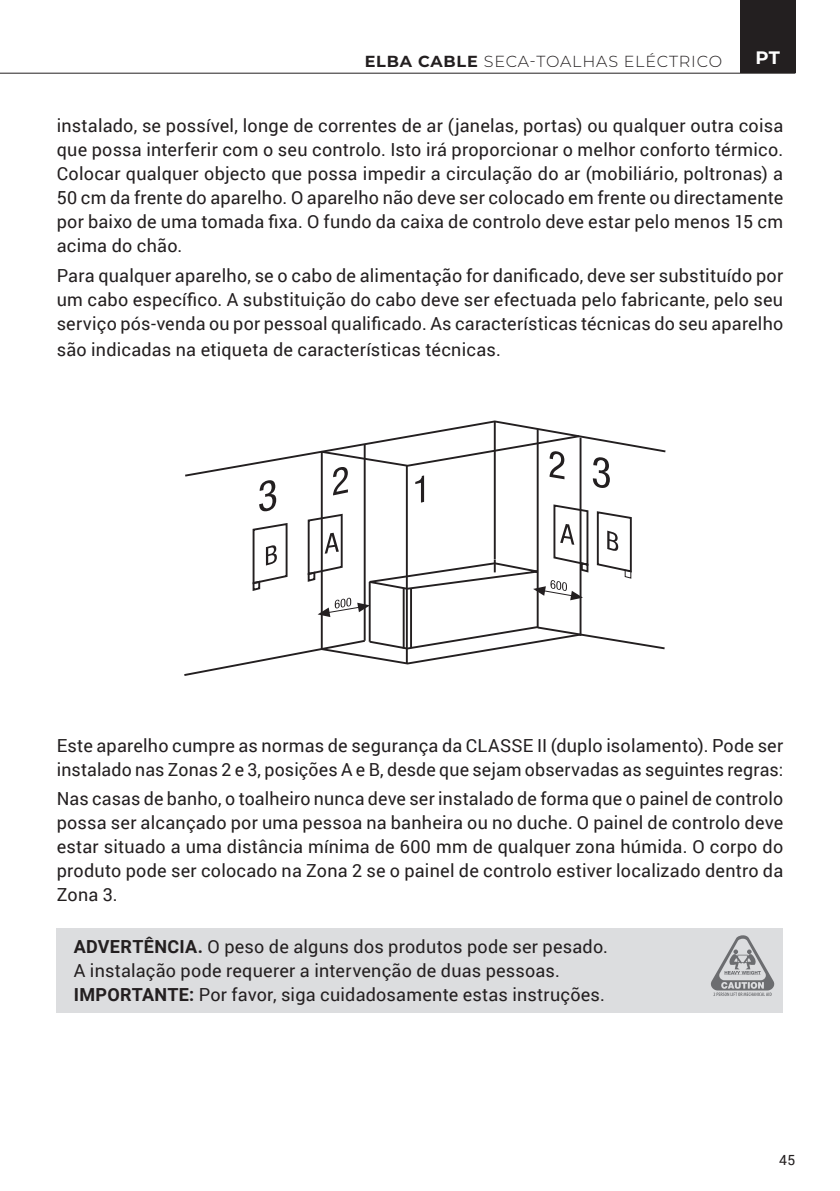
<style>
.page{position:relative;width:840px;height:1191px;background:#fff}
.page>*{position:absolute;margin:0;border:0;box-sizing:border-box;transform-origin:0 0}
.Body{font:18px/24px "Roboto";letter-spacing:.01em;color:#231f20;text-align:justify}
.B_Subapartado{font:18px/24px "Roboto";letter-spacing:.01em;color:#231f20}
.t1{font:700 18px "Montserrat";color:#fff}
.t2{font:300 16px "Montserrat";letter-spacing:.05em;color:#231f20}
.t3{font:14px "Roboto";color:#231f20}
.s1{font-weight:700}
</style>
<div class="page">
<hr style="left:0;top:73px;width:795px;height:1px;background:#231f20">
<div style="left:739px;top:0;width:56px;height:73px;background:#231f20"></div>
<div style="left:57px;top:928px;width:725px;height:84px;background:#dcdddf"></div>
<hr style="left:320px;top:452px;width:2px;height:198px;background:#231f20">
<hr style="left:405px;top:466px;width:2px;height:198px;background:#231f20">
<hr style="left:579px;top:437px;width:2px;height:199px;background:#231f20">
<hr style="left:536px;top:429px;width:2px;height:198px;background:#231f20">
<hr style="left:363px;top:445px;width:2px;height:195px;background:#231f20">
<hr style="left:368px;top:582px;width:2px;height:59px;background:#231f20">
<hr style="left:402px;top:589px;width:2px;height:59px;background:#231f20">
<hr style="left:410px;top:588px;width:2px;height:60px;background:#231f20">
<svg style="left:184px;top:625px;width:481px;height:51px"></svg>
<svg style="left:185px;top:420px;width:480px;height:197px"></svg>
<svg style="left:711px;top:935px;width:64px;height:61px"></svg>
<p class="t2" style="left:364px;top:50px;width:359px"><span class="s1">ELBA CABLE</span> SECA-TOALHAS ELÉCTRICO</p>
<p class="t1" style="left:755px;top:45px;width:26px">PT</p>
<p class="Body" style="left:57px;top:113px;width:727px">instalado, se possível, longe de correntes de ar (janelas, portas) ou qualquer outra coisa que possa interferir com o seu controlo. Isto irá proporcionar o melhor conforto térmico.<br>Colocar qualquer objecto que possa impedir a circulação do ar (mobiliário, poltronas) a 50 cm da frente do aparelho. O aparelho não deve ser colocado em frente ou directamente por baixo de uma tomada fixa. O fundo da caixa de controlo deve estar pelo menos 15 cm acima do chão.</p>
<p class="Body" style="left:57px;top:263px;width:727px">Para qualquer aparelho, se o cabo de alimentação for danificado, deve ser substituído por um cabo específico. A substituição do cabo deve ser efectuada pelo fabricante, pelo seu serviço pós-venda ou por pessoal qualificado. As características técnicas do seu aparelho</p>
<p class="Body" style="left:57px;top:337px;width:445px">são indicadas na etiqueta de características técnicas.</p>
<p class="Body" style="left:57px;top:732px;width:727px">Este aparelho cumpre as normas de segurança da CLASSE II (duplo isolamento). Pode ser instalado nas Zonas 2 e 3, posições A e B, desde que sejam observadas as seguintes regras:</p>
<p class="Body" style="left:57px;top:786px;width:727px">Nas casas de banho, o toalheiro nunca deve ser instalado de forma que o painel de controlo possa ser alcançado por uma pessoa na banheira ou no duche. O painel de controlo deve estar situado a uma distância mínima de 600 mm de qualquer zona húmida. O corpo do produto pode ser colocado na Zona 2 se o painel de controlo estiver localizado dentro da Zona 3.</p>
<p class="B_Subapartado" style="left:74px;top:934px;width:535px"><span class="s1">ADVERTÊNCIA.</span> O peso de alguns dos produtos pode ser pesado.<br>A instalação pode requerer a intervenção de duas pessoas.<br><span class="s1">IMPORTANTE:</span> Por favor, siga cuidadosamente estas instruções.</p>
<p class="t3" style="left:778px;top:1150px;width:18px">45</p>
</div>
